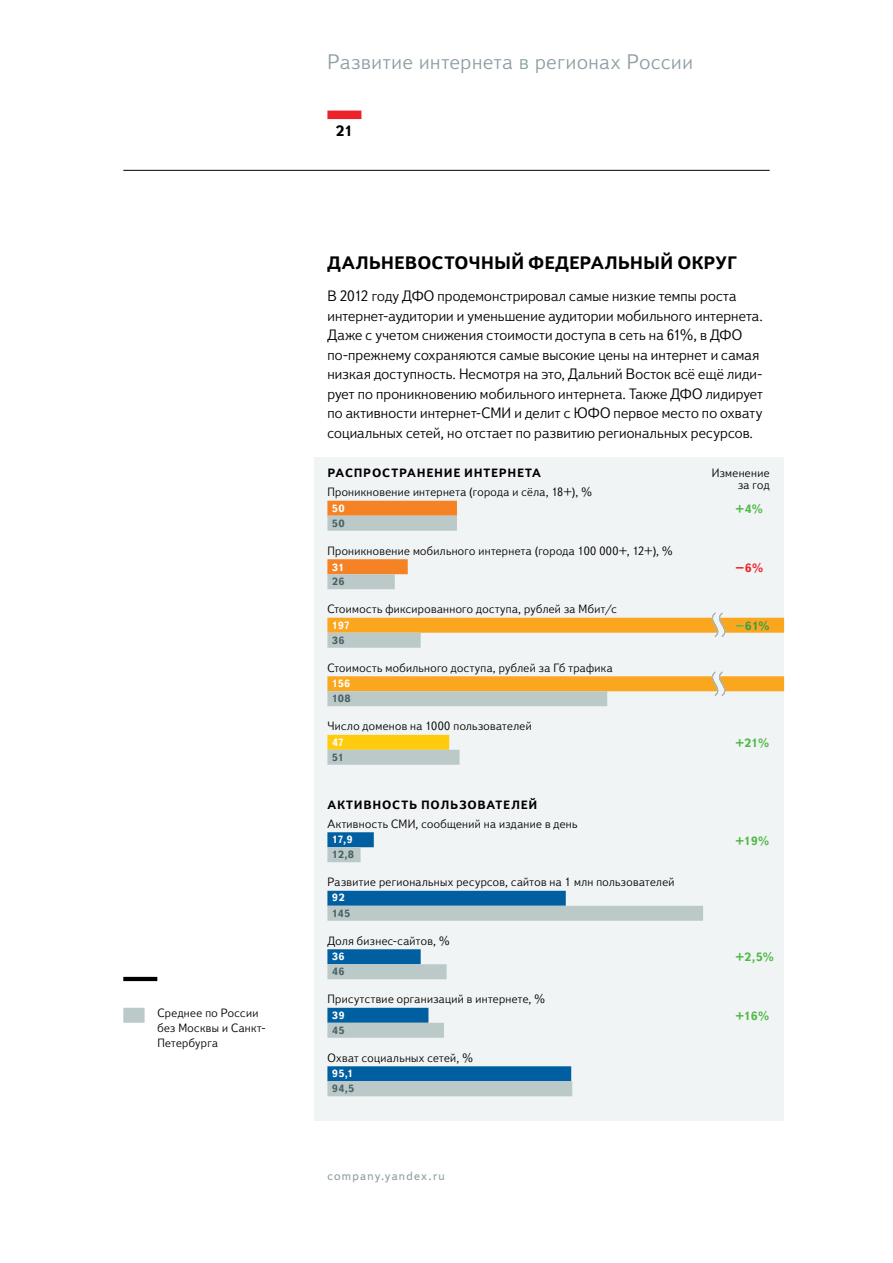
<style>
.page{position:relative;width:893px;height:1263px;background:#fff}
.page>*{position:absolute;margin:0;border:0;box-sizing:border-box;transform-origin:0 0}
.t1{font:300 21px "Textbook New";letter-spacing:.035em;color:#8d9fa3}
.t2{font:700 18px "Textbook New";letter-spacing:-.005em;color:#000}
.t3{font:300 15px/19.5px "Textbook New";letter-spacing:.01em;color:#000}
.t4{font:700 15px "Textbook New";color:#000}
.t5{font:300 12px/15px "Textbook New";letter-spacing:.03em;color:#000;text-align:right}
.t6{font:700 12px "Textbook New";letter-spacing:.065em;color:#000}
.t7{font:700 12px "Textbook New";color:#52b949}
.t8{font:12px "Textbook New";letter-spacing:.1em;color:#8d9fa3}
.t9{font:700 12px "Textbook New";color:#419a47}
.t10{font:700 12px "Textbook New";color:#ec2329}
.t11{font:700 10.5px "Textbook New";color:#fff}
.t12{font:700 10.5px "Textbook New";letter-spacing:.02em;color:#496266}
.s1{color:#52b949}
</style>
<div class="page">
<div style="left:327px;top:111px;width:34px;height:8px;background:#ec2329"></div>
<hr style="left:123px;top:977px;width:34px;height:4px;background:#000">
<hr style="left:123px;top:170px;width:647px;height:1px;background:#000">
<div style="left:314px;top:457px;width:469px;height:664px;background:#f1f4f4"></div>
<div style="left:327px;top:618px;width:457px;height:15px;background:#faa71f"></div>
<div style="left:327px;top:501px;width:130px;height:15px;background:#f58225"></div>
<div style="left:327px;top:559px;width:81px;height:15px;background:#f58225"></div>
<div style="left:327px;top:676px;width:457px;height:15px;background:#faa71f"></div>
<div style="left:327px;top:735px;width:122px;height:15px;background:#ffcb0f"></div>
<div style="left:327px;top:516px;width:130px;height:15px;background:#bcc9c9"></div>
<div style="left:327px;top:574px;width:68px;height:15px;background:#bcc9c9"></div>
<div style="left:327px;top:691px;width:280px;height:15px;background:#bcc9c9"></div>
<div style="left:327px;top:750px;width:133px;height:15px;background:#bcc9c9"></div>
<div style="left:123px;top:1008px;width:22px;height:15px;background:#bcc9c9"></div>
<div style="left:327px;top:832px;width:47px;height:15px;background:#005fa0"></div>
<div style="left:327px;top:847px;width:34px;height:15px;background:#bcc9c9"></div>
<div style="left:327px;top:1008px;width:101px;height:15px;background:#005fa0"></div>
<div style="left:327px;top:1023px;width:117px;height:15px;background:#bcc9c9"></div>
<div style="left:327px;top:891px;width:239px;height:15px;background:#005fa0"></div>
<div style="left:327px;top:906px;width:376px;height:15px;background:#bcc9c9"></div>
<div style="left:327px;top:949px;width:94px;height:15px;background:#005fa0"></div>
<div style="left:327px;top:964px;width:120px;height:15px;background:#bcc9c9"></div>
<div style="left:327px;top:1066px;width:244px;height:15px;background:#005fa0"></div>
<div style="left:327px;top:1081px;width:245px;height:15px;background:#bcc9c9"></div>
<svg style="left:706px;top:612px;width:25px;height:25px"></svg>
<svg style="left:706px;top:671px;width:25px;height:25px"></svg>
<div style="left:327px;top:633px;width:94px;height:15px;background:#bcc9c9"></div>
<p class="t5" style="left:157px;top:1005px;width:110px;text-align:left">Среднее по России без Москвы и Санкт-<br>Петербурга</p>
<h1 class="t1" style="left:327px;top:49px;width:367px">Развитие интернета в регионах России</h1>
<p class="t4" style="left:336px;top:122px;width:19px">21</p>
<h2 class="t2" style="left:327px;top:252px;width:411px">Дальневосточный федеральный округ</h2>
<p class="t3" style="left:327px;top:286px;width:437px">В 2012 году ДФО продемонстрировал самые низкие темпы роста интернет-аудитории и уменьшение аудитории мобильного интернета.<br>Даже с учетом снижения стоимости доступа в сеть на 61%, в ДФО по-прежнему сохраняются самые высокие цены на интернет и самая низкая доступность. Несмотря на это, Дальний Восток всё ещё лиди&shy;рует по проникновению мобильного интернета. Также ДФО лидирует по активности интернет-СМИ и делит с ЮФО первое место по охвату социальных сетей, но отстает по развитию региональных ресурсов.</p>
<p class="t6" style="left:327px;top:465px;width:213px">распространение интернета</p>
<p class="t5" style="left:327px;top:485px;width:266px">Проникновение интернета (города и сёла, 18+), %</p>
<p class="t11" style="left:332px;top:501px;width:14px">50</p>
<p class="t12" style="left:332px;top:516px;width:14px">50</p>
<p class="t11" style="left:332px;top:560px;width:14px">31</p>
<p class="t12" style="left:332px;top:575px;width:14px">26</p>
<p class="t11" style="left:332px;top:619px;width:20px">197</p>
<p class="t5" style="left:327px;top:543px;width:347px">Проникновение мобильного интернета (города 100 000+, 12+), %</p>
<p class="t5" style="left:327px;top:602px;width:291px">Стоимость фиксированного доступа, рублей за Мбит/с</p>
<p class="t12" style="left:332px;top:634px;width:14px">36</p>
<p class="t5" style="left:327px;top:660px;width:287px">Стоимость мобильного доступа, рублей за Гб трафика</p>
<p class="t11" style="left:332px;top:677px;width:20px">156</p>
<p class="t12" style="left:332px;top:692px;width:20px">108</p>
<p class="t11" style="left:332px;top:736px;width:14px">47</p>
<p class="t12" style="left:332px;top:751px;width:14px">51</p>
<p class="t5" style="left:327px;top:719px;width:206px">Число доменов на 1000 пользователей</p>
<p class="t6" style="left:327px;top:797px;width:211px">активность пользователей</p>
<p class="t5" style="left:327px;top:816px;width:252px">Активность СМИ, сообщений на издание в день</p>
<p class="t11" style="left:332px;top:833px;width:22px">17,9</p>
<p class="t12" style="left:332px;top:848px;width:24px">12,8</p>
<p class="t5" style="left:327px;top:875px;width:349px">Развитие региональных ресурсов, сайтов на 1 млн пользователей</p>
<p class="t11" style="left:332px;top:891px;width:14px">92</p>
<p class="t12" style="left:332px;top:907px;width:20px">145</p>
<p class="t5" style="left:327px;top:933px;width:124px">Доля бизнес-сайтов, %</p>
<p class="t11" style="left:332px;top:950px;width:14px">36</p>
<p class="t12" style="left:332px;top:965px;width:14px">46</p>
<p class="t5" style="left:327px;top:992px;width:219px">Присутствие организаций в интернете, %</p>
<p class="t11" style="left:332px;top:1008px;width:14px">39</p>
<p class="t12" style="left:332px;top:1024px;width:14px">45</p>
<p class="t5" style="left:327px;top:1050px;width:147px">Охват социальных сетей, %</p>
<p class="t11" style="left:332px;top:1067px;width:23px">95,1</p>
<p class="t12" style="left:332px;top:1082px;width:24px">94,5</p>
<p class="t8" style="left:327px;top:1168px;width:119px">company.yandex.ru</p>
<p class="t5" style="left:712px;top:467px;width:59px;line-height:12px">Изменение за год</p>
<p class="t7" style="left:736px;top:501px;width:29px">+4%</p>
<p class="t10" style="left:736px;top:560px;width:29px">−6%</p>
<p class="t9" style="left:736px;top:619px;width:35px"><span class="s1">−</span>61%</p>
<p class="t7" style="left:736px;top:736px;width:35px">+21%</p>
<p class="t7" style="left:736px;top:833px;width:35px">+19%</p>
<p class="t7" style="left:736px;top:949px;width:40px">+2,5%</p>
<p class="t7" style="left:736px;top:1008px;width:35px">+16%</p>
</div>
